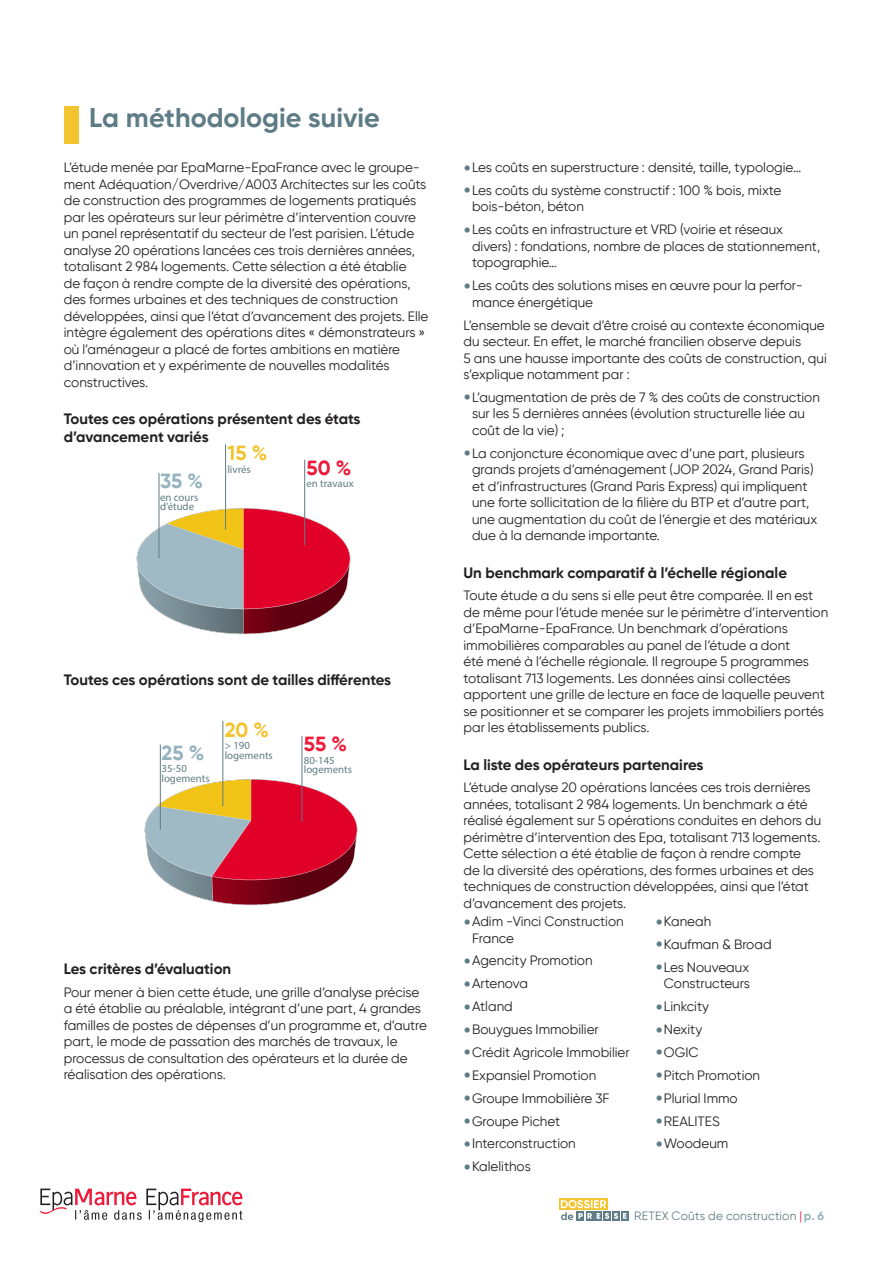
<style>
.page{position:relative;width:893px;height:1263px;background:#fff}
.page>*{position:absolute;margin:0;border:0;box-sizing:border-box;transform-origin:0 0}
.EPA_Titre_1{font:700 27px "Gilroy";color:#5e7c86}
.t1{font:700 20.4px "Gilroy";color:#ed1a38}
.t2{font:700 20.4px "Gilroy";color:#f2c430}
.t3{font:700 20.4px "Gilroy";color:#94b3be}
.EPA_Titre_3{font:700 15px/18px "Gilroy";color:#231f20}
.EPA_texte_courant{font:13.5px/16.5px "Gilroy";color:#231f20}
.t4{font:12px "Gilroy";letter-spacing:.015em;color:#5e7c86}
.t5{font:10.8px/9.6px "Myriad Pro";color:#5e7c86}
.s1{font-size:25.5px;color:#5e7c86}
.s2{color:#ed1a38}
.s3{font-weight:700;color:#94b3be}
</style>
<div class="page">
<div style="left:621px;top:1211px;width:7px;height:9px;background:#5e7c86"></div>
<div style="left:559px;top:1198px;width:49px;height:12px;background:#f2c430"></div>
<svg style="left:561px;top:1200px;width:66px;height:20px"></svg>
<svg style="left:40px;top:1188px;width:202px;height:34px"></svg>
<div style="left:64px;top:106px;width:14px;height:38px;background:#f2c430"></div>
<img style="left:136px;top:507px;width:215px;height:128px">
<hr style="left:304px;top:460px;width:1px;height:85px;background:#5e7c86">
<hr style="left:225px;top:444px;width:1px;height:86px;background:#5e7c86">
<hr style="left:159px;top:473px;width:1px;height:85px;background:#5e7c86">
<img style="left:144px;top:779px;width:214px;height:127px">
<hr style="left:302px;top:736px;width:1px;height:85px;background:#5e7c86">
<hr style="left:223px;top:721px;width:1px;height:85px;background:#5e7c86">
<hr style="left:160px;top:744px;width:1px;height:86px;background:#5e7c86">
<p class="EPA_Titre_1" style="left:89px;top:101px;width:292px">La méthodologie suivie</p>
<p class="EPA_texte_courant" style="left:64px;top:159px;width:366px">L’étude menée par EpaMarne-EpaFrance avec le groupe&shy;ment Adéquation/Overdrive/A003 Architectes sur les coûts de construction des programmes de logements pratiqués par les opérateurs sur leur périmètre d’intervention couvre un panel représentatif du secteur de l’est parisien. L’étude analyse 20 opérations lancées ces trois dernières années, totalisant 2 984 logements. Cette sélection a été établie<br>de façon à rendre compte de la diversité des opérations, des formes urbaines et des techniques de construction développées, ainsi que l’état d’avancement des projets. Elle intègre également des opérations dites « démonstrateurs » où l’aménageur a placé de fortes ambitions en matière d’innovation et y expérimente de nouvelles modalités constructives.</p>
<p class="EPA_Titre_3" style="left:64px;top:409px;width:298px">Toutes ces opérations présentent des états d’avancement variés</p>
<p class="t3" style="left:160px;top:468px;width:45px">35 %</p>
<p class="t5" style="left:160px;top:492px;width:40px">en cours d’étude</p>
<p class="t2" style="left:227px;top:440px;width:41px">15 %</p>
<p class="t5" style="left:227px;top:464px;width:25px">livrés</p>
<p class="t1" style="left:307px;top:455px;width:46px">50 %</p>
<p class="t5" style="left:307px;top:479px;width:49px">en travaux</p>
<p class="EPA_Titre_3" style="left:64px;top:670px;width:329px">Toutes ces opérations sont de tailles différentes</p>
<p class="t3" style="left:161px;top:740px;width:44px">25 %</p>
<p class="t5" style="left:161px;top:764px;width:50px">35-50 logements</p>
<p class="t2" style="left:225px;top:717px;width:46px">20 %</p>
<p class="t5" style="left:225px;top:740px;width:50px">&gt; 190 logements</p>
<p class="t1" style="left:304px;top:731px;width:45px">55 %</p>
<p class="t5" style="left:304px;top:755px;width:50px">80-145 logements</p>
<p class="EPA_Titre_3" style="left:64px;top:959px;width:169px">Les critères d’évaluation</p>
<p class="EPA_texte_courant" style="left:64px;top:983px;width:365px">Pour mener à bien cette étude, une grille d’analyse précise a été établie au préalable, intégrant d’une part, 4 grandes familles de postes de dépenses d’un programme et, d’autre part, le mode de passation des marchés de travaux, le processus de consultation des opérateurs et la durée de réalisation des opérations.</p>
<p class="EPA_texte_courant" style="left:463px;top:159px;width:339px"><span class="s1">•</span>Les coûts en superstructure : densité, taille, typologie…</p>
<p class="EPA_texte_courant" style="left:472px;top:182px;width:311px;text-indent:-9px"><span class="s1">•</span>Les coûts du système constructif : 100 % bois, mixte bois-béton, béton</p>
<p class="EPA_texte_courant" style="left:472px;top:221px;width:350px;text-indent:-9px"><span class="s1">•</span>Les coûts en infrastructure et VRD (voirie et réseaux divers) : fondations, nombre de places de stationnement, topographie…</p>
<p class="EPA_texte_courant" style="left:472px;top:277px;width:332px;text-indent:-9px"><span class="s1">•</span>Les coûts des solutions mises en œuvre pour la perfor&shy;mance énergétique</p>
<p class="EPA_texte_courant" style="left:463px;top:316px;width:365px">L’ensemble se devait d’être croisé au contexte économique du secteur. En effet, le marché francilien observe depuis<br>5 ans une hausse importante des coûts de construction, qui s’explique notamment par :</p>
<p class="EPA_texte_courant" style="left:472px;top:389px;width:349px;text-indent:-9px"><span class="s1">•</span>L’augmentation de près de 7 % des coûts de construction sur les 5 dernières années (évolution structurelle liée au coût de la vie) ;</p>
<p class="EPA_texte_courant" style="left:472px;top:445px;width:347px;text-indent:-9px"><span class="s1">•</span>La conjoncture économique avec d’une part, plusieurs grands projets d’aménagement (JOP 2024, Grand Paris) et d’infrastructures (Grand Paris Express) qui impliquent une forte sollicitation de la filière du BTP et d’autre part, une augmentation du coût de l’énergie et des matériaux due à la demande importante.</p>
<p class="EPA_Titre_3" style="left:463px;top:563px;width:325px">Un benchmark comparatif à l’échelle régionale</p>
<p class="EPA_texte_courant" style="left:463px;top:587px;width:366px">Toute étude a du sens si elle peut être comparée. Il en est de même pour l’étude menée sur le périmètre d’intervention d’EpaMarne-EpaFrance. Un benchmark d’opérations immobilières comparables au panel de l’étude a dont<br>été mené à l’échelle régionale. Il regroupe 5 programmes totalisant 713 logements. Les données ainsi collectées apportent une grille de lecture en face de laquelle peuvent se positionner et se comparer les projets immobiliers portés par les établissements publics.</p>
<p class="EPA_Titre_3" style="left:463px;top:755px;width:241px">La liste des opérateurs partenaires</p>
<p class="EPA_texte_courant" style="left:463px;top:779px;width:359px">L’étude analyse 20 opérations lancées ces trois dernières années, totalisant 2 984 logements. Un benchmark a été réalisé également sur 5 opérations conduites en dehors du périmètre d’intervention des Epa, totalisant 713 logements.<br>Cette sélection a été établie de façon à rendre compte<br>de la diversité des opérations, des formes urbaines et des techniques de construction développées, ainsi que l’état d’avancement des projets.</p>
<p class="EPA_texte_courant" style="left:472px;top:913px;width:153px;text-indent:-9px"><span class="s1">•</span>Adim -Vinci Construction<br>France</p>
<p class="EPA_texte_courant" style="left:463px;top:952px;width:131px"><span class="s1">•</span>Agencity Promotion</p>
<p class="EPA_texte_courant" style="left:463px;top:975px;width:66px"><span class="s1">•</span>Artenova</p>
<p class="EPA_texte_courant" style="left:463px;top:998px;width:51px"><span class="s1">•</span>Atland</p>
<p class="EPA_texte_courant" style="left:463px;top:1021px;width:137px"><span class="s1">•</span>Bouygues Immobilier</p>
<p class="EPA_texte_courant" style="left:463px;top:1044px;width:168px"><span class="s1">•</span>Crédit Agricole Immobilier</p>
<p class="EPA_texte_courant" style="left:463px;top:1067px;width:134px"><span class="s1">•</span>Expansiel Promotion</p>
<p class="EPA_texte_courant" style="left:463px;top:1089px;width:148px"><span class="s1">•</span>Groupe Immobilière 3F</p>
<p class="EPA_texte_courant" style="left:463px;top:1112px;width:98px"><span class="s1">•</span>Groupe Pichet</p>
<p class="EPA_texte_courant" style="left:463px;top:1135px;width:114px"><span class="s1">•</span>Interconstruction</p>
<p class="EPA_texte_courant" style="left:463px;top:1158px;width:69px"><span class="s1">•</span>Kalelithos</p>
<p class="EPA_texte_courant" style="left:655px;top:913px;width:57px"><span class="s1">•</span>Kaneah</p>
<p class="EPA_texte_courant" style="left:655px;top:936px;width:118px"><span class="s1">•</span>Kaufman &amp; Broad</p>
<p class="EPA_texte_courant" style="left:655px;top:959px;width:96px;text-align:right"><span class="s1">•</span>Les Nouveaux<br>Constructeurs</p>
<p class="EPA_texte_courant" style="left:655px;top:998px;width:55px"><span class="s1">•</span>Linkcity</p>
<p class="EPA_texte_courant" style="left:655px;top:1021px;width:49px"><span class="s1">•</span>Nexity</p>
<p class="EPA_texte_courant" style="left:655px;top:1044px;width:45px"><span class="s1">•</span>OGIC</p>
<p class="EPA_texte_courant" style="left:655px;top:1067px;width:106px"><span class="s1">•</span>Pitch Promotion</p>
<p class="EPA_texte_courant" style="left:655px;top:1089px;width:84px"><span class="s1">•</span>Plurial Immo</p>
<p class="EPA_texte_courant" style="left:655px;top:1112px;width:66px"><span class="s1">•</span>REALITES</p>
<p class="EPA_texte_courant" style="left:655px;top:1135px;width:75px"><span class="s1">•</span>Woodeum</p>
<p class="t4" style="left:634px;top:1209px;width:191px">RETEX Coûts de construction <span class="s2">|</span><span class="s3">p. 6</span></p>
</div>
